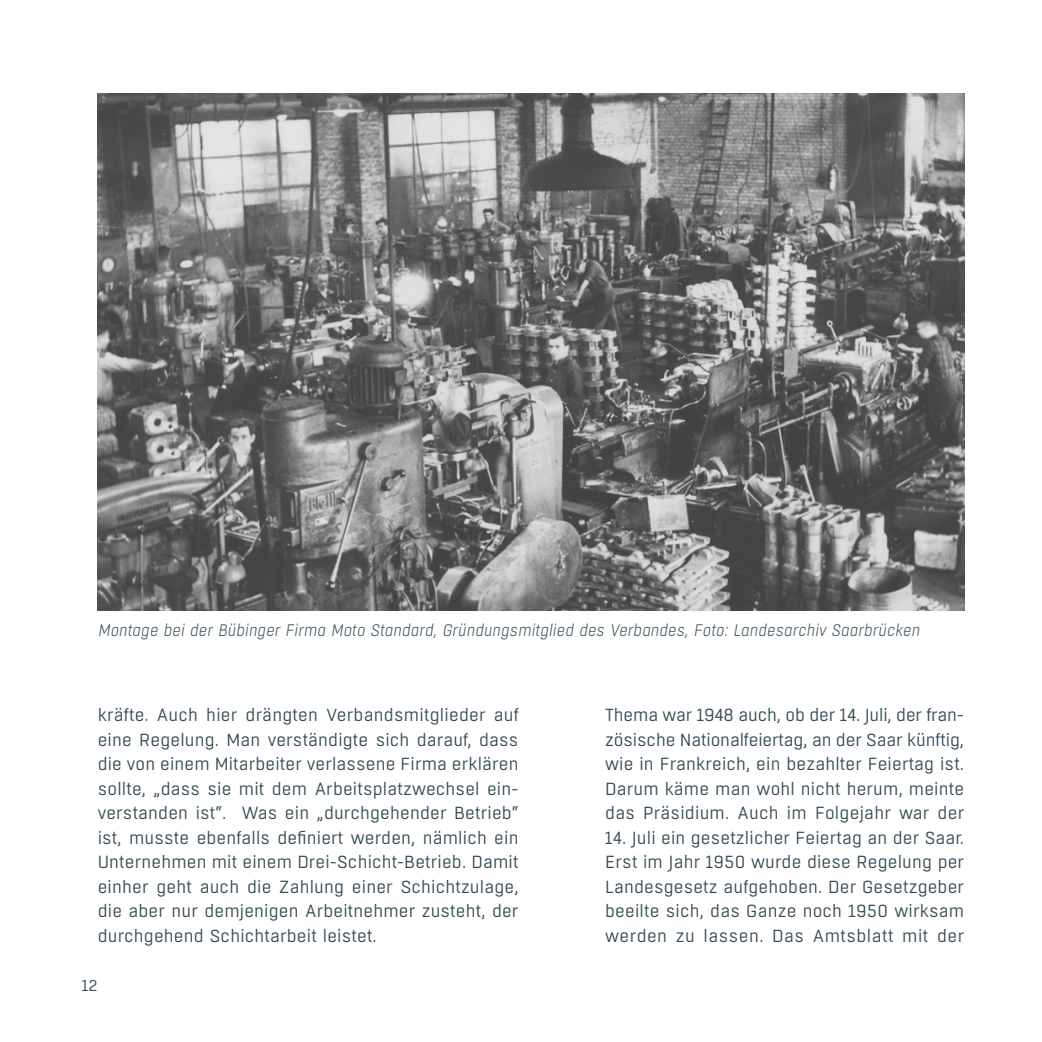
<style>
.page{position:relative;width:1042px;height:1042px;background:#fff}
.page>*{position:absolute;margin:0;border:0;box-sizing:border-box;transform-origin:0 0}
.t1{font:17.5px/24.5px "Boxed";letter-spacing:.01em;color:#344a54;text-align:justify}
.t2{font:italic 300 16.62px "Boxed";letter-spacing:.01em;color:#344a54}
.t3{font:15.75px "Boxed";color:#344a54}
</style>
<div class="page">
<img style="left:98px;top:93px;width:866px;height:517px">
<p class="t2" style="left:98px;top:620px;width:823px">Montage bei der Bübinger Firma Moto Standard, Gründungsmitglied des Verbandes, Foto: Landesarchiv Saarbrücken</p>
<p class="t1" style="left:98px;top:703px;width:422px">kräfte. Auch hier drängten Verbandsmitglieder auf eine Regelung. Man verständigte sich darauf, dass die von einem Mitarbeiter verlassene Firma erklären sollte, „dass sie mit dem Arbeitsplatzwechsel ein&shy;verstanden ist“. Was ein „durchgehender Betrieb“ ist, musste ebenfalls definiert werden, nämlich ein Unternehmen mit einem Drei-Schicht-Betrieb. Damit einher geht auch die Zahlung einer Schichtzulage, die aber nur demjenigen Arbeitnehmer zusteht, der durchgehend Schichtarbeit leistet.</p>
<p class="t1" style="left:605px;top:703px;width:361px">Thema war 1948 auch, ob der 14. Juli, der fran&shy;zösische Nationalfeiertag, an der Saar künftig, wie in Frankreich, ein bezahlter Feiertag ist.<br>Darum käme man wohl nicht herum, meinte das Präsidium. Auch im Folgejahr war der</p>
<p class="t1" style="left:605px;top:825px;width:360px">14. Juli ein gesetzlicher Feiertag an der Saar.<br>Erst im Jahr 1950 wurde diese Regelung per Landesgesetz aufgehoben. Der Gesetzgeber beeilte sich, das Ganze noch 1950 wirksam werden zu lassen. Das Amtsblatt mit der</p>
<p class="t3" style="left:82px;top:975px;width:17px">12</p>
</div>
